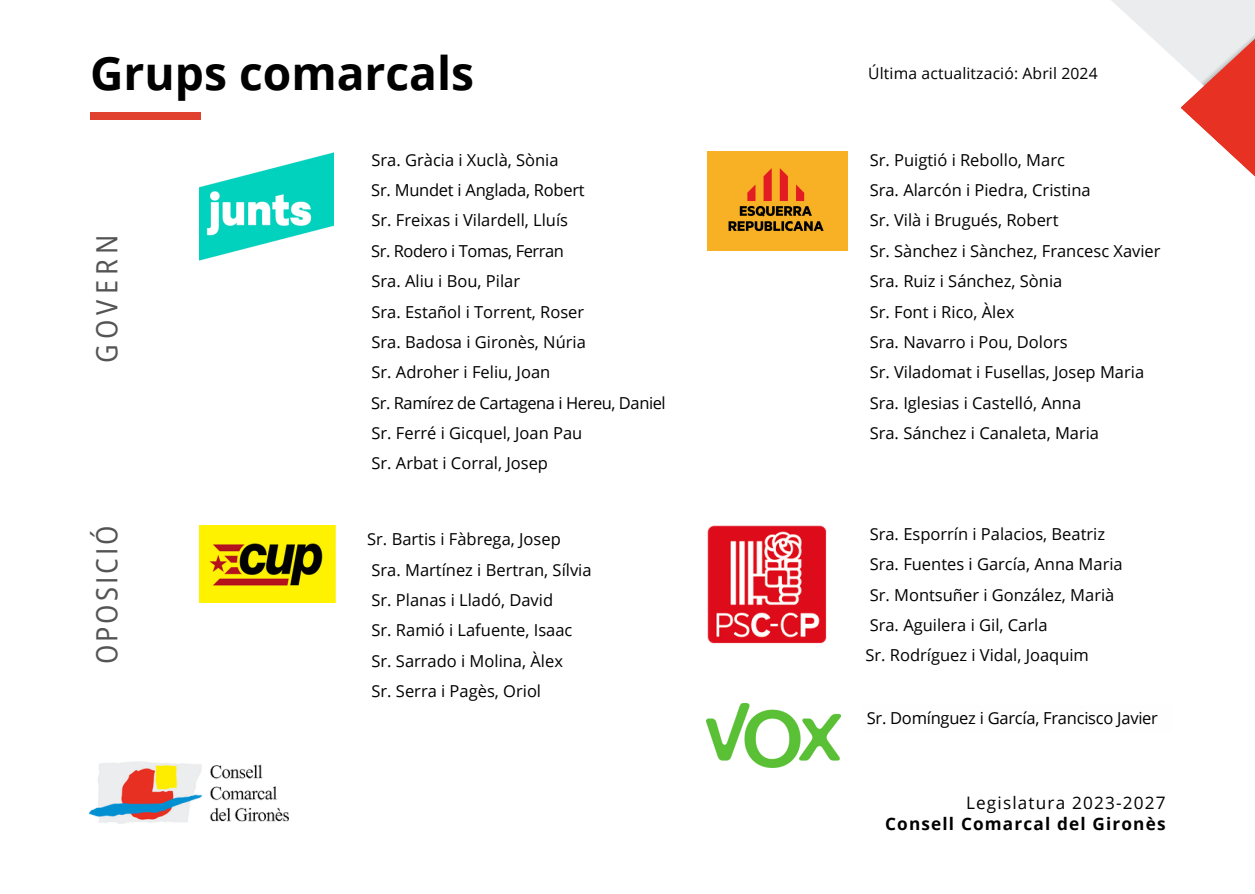
<style>
.page{position:relative;width:1255px;height:894px;background:#fff}
.page>*{position:absolute;margin:0;border:0;box-sizing:border-box;transform-origin:0 0}
.t1{font:700 46.2px "Open Sans";color:#000}
.t2{font:semi-condensed 29.4px "Open Sans";letter-spacing:.1em;color:#545454}
.t3{font:700 17.1px "Open Sans";letter-spacing:.07em;color:#000}
.t4{font:17.1px "Open Sans";letter-spacing:.07em;color:#000}
.t5{font:16.5px "Open Sans";color:#000}
.t6{font:16.5px "Open Sans";letter-spacing:-.025em;color:#000}
.t7{font:15.6px "Open Sans";letter-spacing:.01em;color:#000}
</style>
<div class="page">
<div style="left:90px;top:112px;width:111px;height:7px;background:#e0422f"></div>
<img style="left:89px;top:761px;width:199px;height:62px">
<div style="left:1109px;top:0;width:145px;height:119px;background:linear-gradient(to bottom,#eff0f1,#fff)"></div>
<div style="left:1183px;top:6px;width:71px;height:29px;background:#ebeced"></div>
<svg style="left:1180px;top:35px;width:74px;height:141px"></svg>
<img style="left:199px;top:152px;width:134px;height:108px">
<img style="left:707px;top:151px;width:140px;height:99px">
<img style="left:707px;top:703px;width:134px;height:64px">
<img style="left:707px;top:525px;width:119px;height:118px">
<img style="left:199px;top:525px;width:136px;height:77px">
<p class="t1" style="left:90px;top:40px;width:385px">Grups comarcals</p>
<p class="t2" style="left:86px;top:363px;width:130px;rotate:-90deg">GOVERN</p>
<p class="t2" style="left:86px;top:664px;width:140px;rotate:-90deg">OPOSICIÓ</p>
<p class="t5" style="left:371px;top:148px;width:189px">Sra. Gràcia i Xuclà, Sònia</p>
<p class="t5" style="left:371px;top:178px;width:215px">Sr. Mundet i Anglada, Robert</p>
<p class="t5" style="left:371px;top:209px;width:198px">Sr. Freixas i Vilardell, Lluís</p>
<p class="t6" style="left:371px;top:239px;width:194px">Sr. Rodero i Tomas, Ferran</p>
<p class="t5" style="left:371px;top:269px;width:150px">Sra. Aliu i Bou, Pilar</p>
<p class="t5" style="left:371px;top:300px;width:214px">Sra. Estañol i Torrent, Roser</p>
<p class="t5" style="left:371px;top:330px;width:216px">Sra. Badosa i Gironès, Núria</p>
<p class="t5" style="left:371px;top:360px;width:180px">Sr. Adroher i Feliu, Joan</p>
<p class="t6" style="left:371px;top:391px;width:296px">Sr. Ramírez de Cartagena i Hereu, Daniel</p>
<p class="t5" style="left:371px;top:421px;width:212px">Sr. Ferré i Gicquel, Joan Pau</p>
<p class="t5" style="left:371px;top:451px;width:178px">Sr. Arbat i Corral, Josep</p>
<p class="t5" style="left:367px;top:527px;width:195px">Sr. Bartis i Fàbrega, Josep</p>
<p class="t5" style="left:371px;top:558px;width:222px">Sra. Martínez i Bertran, Sílvia</p>
<p class="t5" style="left:371px;top:588px;width:183px">Sr. Planas i Lladó, David</p>
<p class="t5" style="left:371px;top:618px;width:202px">Sr. Ramió i Lafuente, Isaac</p>
<p class="t5" style="left:371px;top:649px;width:193px">Sr. Sarrado i Molina, Àlex</p>
<p class="t5" style="left:371px;top:679px;width:171px">Sr. Serra i Pagès, Oriol</p>
<p class="t7" style="left:868px;top:62px;width:231px">Última actualització: Abril 2024</p>
<p class="t5" style="left:869px;top:148px;width:197px">Sr. Puigtió i Rebollo, Marc</p>
<p class="t5" style="left:869px;top:178px;width:222px">Sra. Alarcón i Piedra, Cristina</p>
<p class="t5" style="left:869px;top:209px;width:190px">Sr. Vilà i Brugués, Robert</p>
<p class="t5" style="left:869px;top:239px;width:292px">Sr. Sànchez i Sànchez, Francesc Xavier</p>
<p class="t5" style="left:869px;top:269px;width:194px">Sra. Ruiz i Sánchez, Sònia</p>
<p class="t5" style="left:869px;top:300px;width:146px">Sr. Font i Rico, Àlex</p>
<p class="t5" style="left:869px;top:330px;width:199px">Sra. Navarro i Pou, Dolors</p>
<p class="t5" style="left:869px;top:360px;width:276px">Sr. Viladomat i Fusellas, Josep Maria</p>
<p class="t5" style="left:869px;top:391px;width:213px">Sra. Iglesias i Castelló, Anna</p>
<p class="t5" style="left:869px;top:421px;width:231px">Sra. Sánchez i Canaleta, Maria</p>
<p class="t5" style="left:869px;top:522px;width:237px">Sra. Esporrín i Palacios, Beatriz</p>
<p class="t5" style="left:869px;top:552px;width:254px">Sra. Fuentes i García, Anna Maria</p>
<p class="t5" style="left:869px;top:583px;width:246px">Sr. Montsuñer i González, Marià</p>
<p class="t5" style="left:869px;top:613px;width:179px">Sra. Aguilera i Gil, Carla</p>
<h2 class="t5" style="left:865px;top:643px;width:225px">Sr. Rodríguez i Vidal, Joaquim</h2>
<p class="t5" style="left:866px;top:706px;width:293px">Sr. Domínguez i García, Francisco Javier</p>
<p class="t4" style="left:966px;top:790px;width:201px">Legislatura 2023-2027</p>
<p class="t3" style="left:885px;top:811px;width:282px">Consell Comarcal del Gironès</p>
</div>
